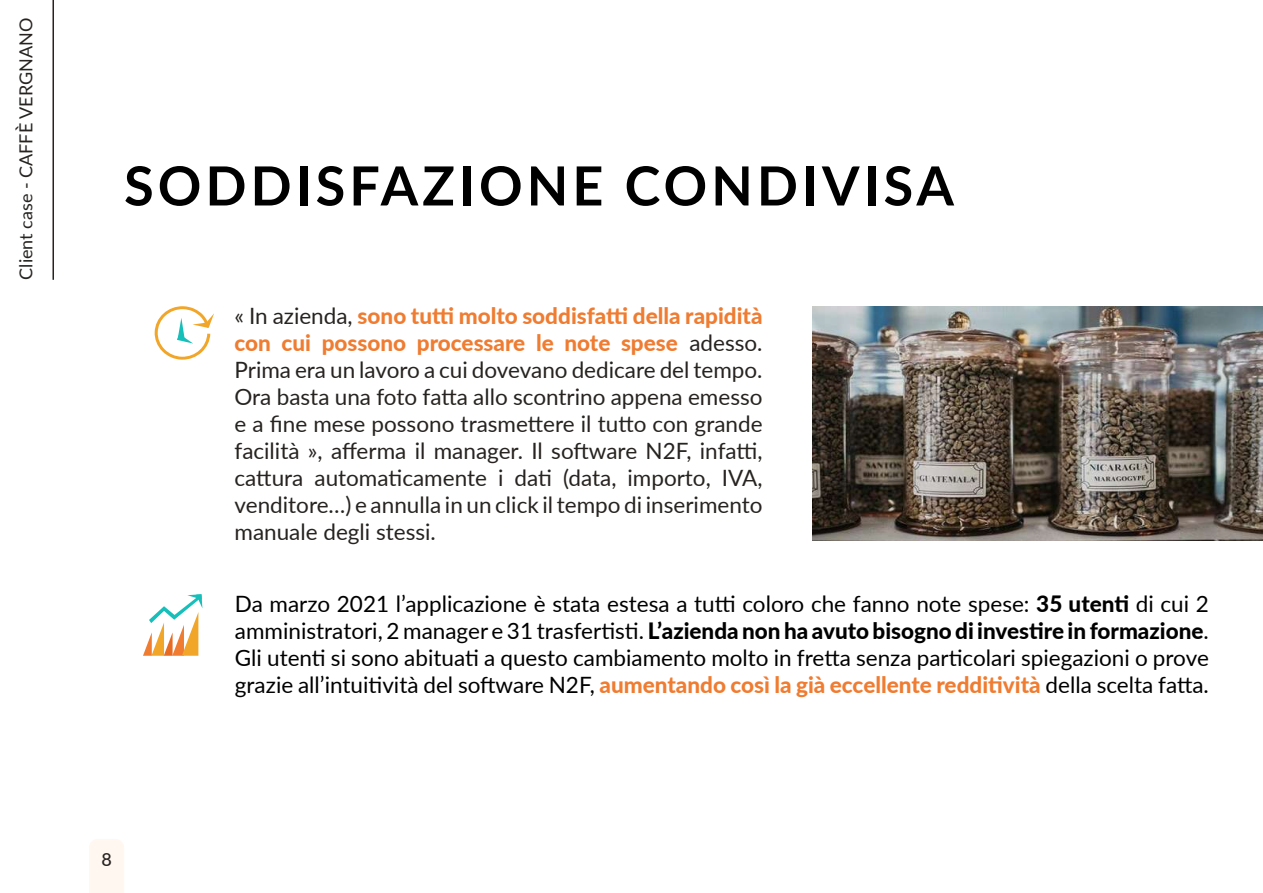
<style>
.page{position:relative;width:1263px;height:893px;background:#fff}
.page>*{position:absolute;margin:0;border:0;box-sizing:border-box;transform-origin:0 0}
.t1{font:700 54px "Lato";letter-spacing:.075em;color:#000}
.t2{font:22.5px/27px "Lato";color:#262320;text-align:justify}
.t3{font:22.5px/27px "Lato";color:#000;text-align:justify}
.t4{font:18px "Lato";color:#262320}
.t5{font:500 18px "Lato";color:#262320}
.s1{font-weight:800;color:#ef7c31}
.s2{font-weight:800}
</style>
<div class="page">
<hr style="left:53px;top:0;width:1px;height:280px;background:#262320">
<div style="left:89px;top:839px;width:35px;height:54px;background:#fff7f0"></div>
<img style="left:812px;top:306px;width:450px;height:234px">
<svg style="left:143px;top:594px;width:59px;height:62px"></svg>
<svg style="left:154px;top:306px;width:60px;height:54px"></svg>
<hr style="left:1262px;top:0;width:1px;height:893px;background:#fff7f0">
<p class="t4" style="left:13px;top:280px;width:263px;rotate:-90deg">Client case - CAFFÈ VERGNANO</p>
<h1 class="t1" style="left:124px;top:146px;width:831px">SODDISFAZIONE CONDIVISA</h1>
<p class="t2" style="left:234px;top:302px;width:530px">« In azienda, <span class="s1">sono tutti molto soddisfatti della rapidità con cui possono processare le note spese</span> adesso.<br>Prima era un lavoro a cui dovevano dedicare del tempo.<br>Ora basta una foto fatta allo scontrino appena emesso e a fine mese possono trasmettere il tutto con grande facilità », afferma il manager. Il software N2F, infatti, cattura automaticamente i dati (data, importo, IVA, venditore…) e annulla in un click il tempo di inserimento manuale degli stessi.</p>
<p class="t3" style="left:235px;top:590px;width:975px">Da marzo 2021 l’applicazione è stata estesa a tutti coloro che fanno note spese: <span class="s2">35 utenti</span> di cui 2 amministratori, 2 manager e 31 trasfertisti. <span class="s2">L’azienda non ha avuto bisogno di investire in formazione</span>.<br>Gli utenti si sono abituati a questo cambiamento molto in fretta senza particolari spiegazioni o prove grazie all’intuitività del software N2F, <span class="s1">aumentando così la già eccellente redditività</span> della scelta fatta.</p>
<p class="t5" style="left:101px;top:847px;width:12px">8</p>
</div>
